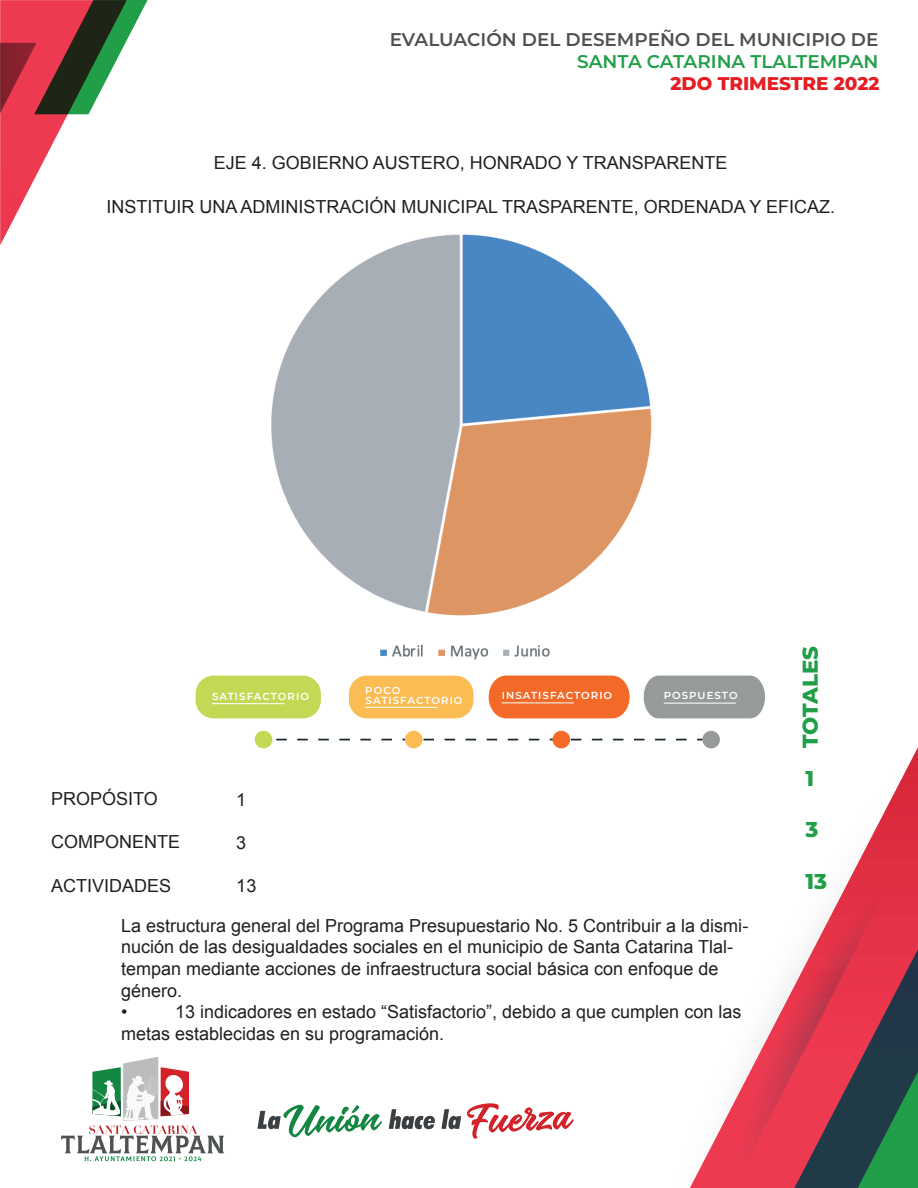
<style>
.page{position:relative;width:918px;height:1188px;background:#fff}
.page>*{position:absolute;margin:0;border:0;box-sizing:border-box;transform-origin:0 0}
.t1{font:800 21.45px "Montserrat";letter-spacing:-.005em;color:#219f48}
.t2{font:600 18.45px "Montserrat";color:#4e5152}
.t3{font:600 18.45px "Montserrat";color:#219f48}
.t4{font:800 18.45px "Montserrat";color:#e51e24}
.t5{font:18px/21.6px "Arial";color:#231f20}
.t6{font:600 10.2px/9.6px "Montserrat";letter-spacing:.1em;color:#fff}
</style>
<div class="page">
<svg style="left:0;top:0;width:148px;height:245px"></svg>
<svg style="left:642px;top:730px;width:276px;height:458px"></svg>
<svg style="left:61px;top:1057px;width:163px;height:104px"></svg>
<svg style="left:257px;top:1104px;width:125px;height:33px"></svg>
<svg style="left:467px;top:1103px;width:107px;height:36px"></svg>
<svg style="left:389px;top:1109px;width:46px;height:20px"></svg>
<svg style="left:441px;top:1109px;width:20px;height:20px"></svg>
<svg style="left:195px;top:675px;width:126px;height:44px"></svg>
<div style="left:196px;top:676px;width:125px;height:42px;background:#c3d956;border-radius:18px"></div>
<hr style="left:212px;top:703px;width:72px;height:1px;background:#fff">
<svg style="left:348px;top:675px;width:126px;height:44px"></svg>
<div style="left:349px;top:676px;width:124px;height:42px;background:#fcbc54;border-radius:18px"></div>
<hr style="left:365px;top:707px;width:72px;height:1px;background:#fff">
<svg style="left:488px;top:675px;width:142px;height:44px;background:#f4763b"></svg>
<hr style="left:502px;top:702px;width:72px;height:1px;background:#fff">
<svg style="left:643px;top:675px;width:122px;height:44px;background:#a0a3a3"></svg>
<hr style="left:664px;top:703px;width:72px;height:1px;background:#fff">
<svg style="left:276px;top:739px;width:426px;height:1px"></svg>
<div style="left:255px;top:731px;width:17px;height:17px;background:#c3d956;border-radius:50%"></div>
<div style="left:405px;top:731px;width:18px;height:17px;background:#fcbc54;border-radius:50%"></div>
<div style="left:553px;top:731px;width:17px;height:17px;background:#f36928;border-radius:50%"></div>
<div style="left:702px;top:731px;width:18px;height:17px;background:#979a9b;border-radius:50%"></div>
<img style="left:271px;top:234px;width:381px;height:426px">
<p class="t2" style="left:390px;top:26px;width:490px">EVALUACIÓN DEL DESEMPEÑO DEL MUNICIPIO DE</p>
<p class="t3" style="left:577px;top:48px;width:303px">SANTA CATARINA TLALTEMPAN</p>
<p class="t4" style="left:671px;top:70px;width:210px">2DO TRIMESTRE 2022</p>
<p class="t5" style="left:214px;top:153px;width:515px">EJE 4. GOBIERNO AUSTERO, HONRADO Y TRANSPARENTE</p>
<p class="t5" style="left:106px;top:196px;width:730px">INSTITUIR UNA ADMINISTRACIÓN MUNICIPAL TRASPARENTE, ORDENADA Y EFICAZ.</p>
<p class="t6" style="left:212px;top:691px;width:98px">SATISFACTORIO</p>
<p class="t6" style="left:365px;top:685px;width:99px">POCO<br>SATISFACTORIO</p>
<p class="t6" style="left:502px;top:690px;width:112px">INSATISFACTORIO</p>
<p class="t6" style="left:664px;top:690px;width:75px">POSPUESTO</p>
<p class="t5" style="left:51px;top:788px;width:108px">PROPÓSITO</p>
<p class="t5" style="left:51px;top:832px;width:131px">COMPONENTE</p>
<p class="t5" style="left:51px;top:875px;width:122px">ACTIVIDADES</p>
<p class="t5" style="left:236px;top:789px;width:12px">1</p>
<p class="t5" style="left:236px;top:832px;width:12px">3</p>
<p class="t5" style="left:236px;top:876px;width:22px">13</p>
<p class="t5" style="left:121px;top:915px;width:629px">La estructura general del Programa Presupuestario No. 5 Contribuir a la dismi&shy;nución de las desigualdades sociales en el municipio de Santa Catarina Tlal&shy;tempan mediante acciones de infraestructura social básica con enfoque de género.<br>•</p>
<p class="t5" style="left:121px;top:1001px;width:622px;text-indent:54px">13 indicadores en estado “Satisfactorio”, debido a que cumplen con las metas establecidas en su programación.</p>
<p class="t1" style="left:794px;top:748px;width:104px;rotate:-90deg">TOTALES</p>
<p class="t1" style="left:805px;top:762px;width:10px">1</p>
<p class="t1" style="left:805px;top:814px;width:14px">3</p>
<p class="t1" style="left:805px;top:865px;width:23px">13</p>
</div>
